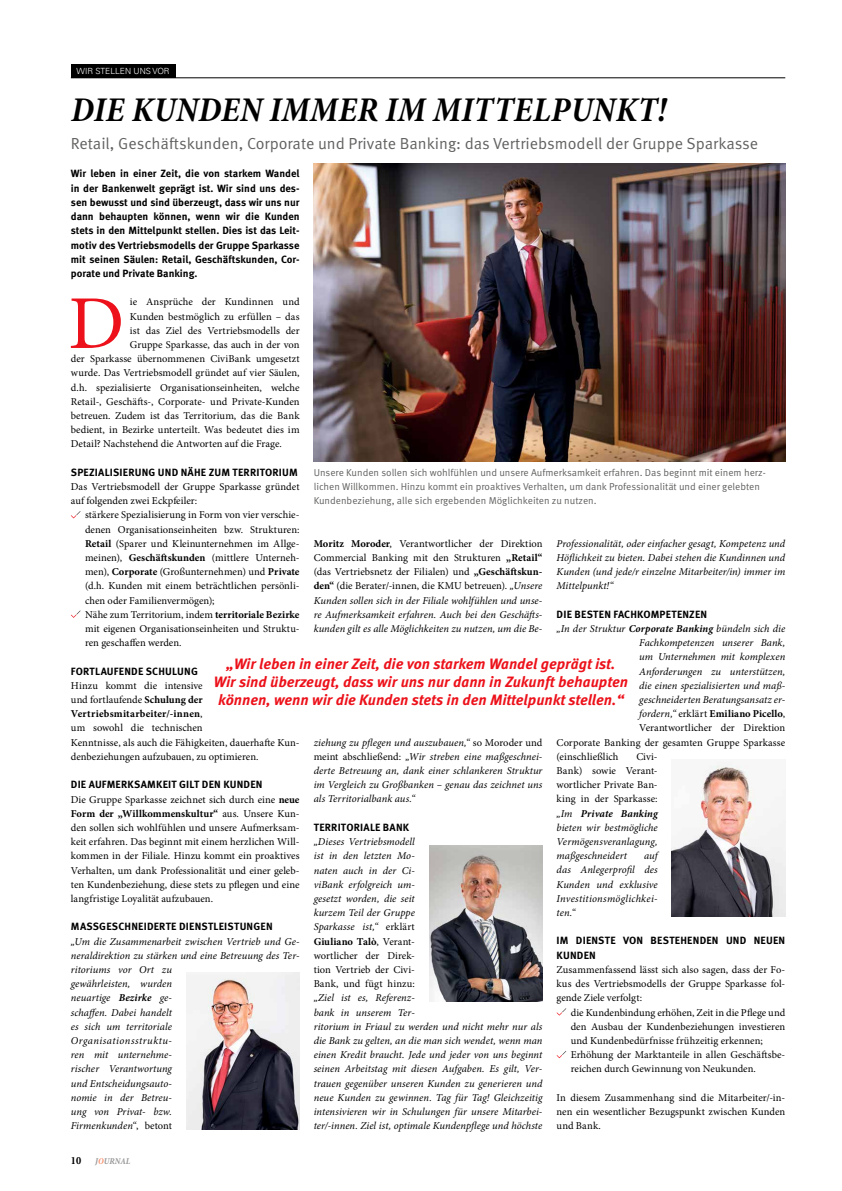
<style>
.page{position:relative;width:842px;height:1191px;background:#fff}
.page>*{position:absolute;margin:0;border:0;box-sizing:border-box;transform-origin:0 0}
.t1{font:76px "Minion Pro";color:#ec111a}
.t2{font:italic 700 condensed 35px "Minion Pro";letter-spacing:.01em;color:#000}
.t3{font:16px "Meta Pro";color:#626160}
.t4{font:italic 700 15px/18px "Meta Pro";color:#ec111a;text-align:center}
.t5{font:700 condensed 11px "Minion Pro";color:#000}
.t6{font:10.5px/14.2px "Minion Pro";color:#000;text-align:justify}
.t7{font:italic 10.5px/14.2px "Minion Pro";letter-spacing:.005em;color:#000;text-align:justify}
.t8{font:700 10.5px/14.2px "Meta Pro";letter-spacing:.015em;color:#000}
.t9{font:700 10.5px "Minion Pro";letter-spacing:.01em;color:#000}
.t10{font:10px/14.2px "Meta Pro";color:#626160}
.t11{font:italic 700 condensed 9px "Minion Pro";color:#989898}
.t12{font:300 8.5px "Univers";color:#fff}
.s1{font-weight:700}
.s2{font-style:normal}
.s3{font-weight:400;font-style:italic}
.s4{font-weight:400}
.s5{font-weight:700;font-style:normal}
.s6{font-style:italic}
.s7{font-weight:700;font-style:italic}
.s8{color:#f89475}
</style>
<div class="page">
<svg style="left:557px;top:1008px;width:9px;height:7px"></svg>
<svg style="left:557px;top:1051px;width:9px;height:7px"></svg>
<hr style="left:71px;top:78px;width:714px;height:1px;background:#000">
<div style="left:71px;top:64px;width:104px;height:14px;background:#000"></div>
<svg style="left:71px;top:511px;width:10px;height:7px"></svg>
<svg style="left:71px;top:610px;width:10px;height:8px"></svg>
<img style="left:186px;top:973px;width:114px;height:156px">
<img style="left:429px;top:845px;width:113px;height:156px">
<img style="left:672px;top:765px;width:113px;height:151px">
<img style="left:313px;top:163px;width:472px;height:298px">
<p class="t12" style="left:77px;top:66px;width:95px">WIR STELLEN UNS VOR</p>
<h2 class="t2" style="left:71px;top:85px;width:597px">DIE KUNDEN IMMER IM MITTELPUNKT!</h2>
<h3 class="t3" style="left:71px;top:133px;width:689px">Retail, Geschäftskunden, Corporate und Private Banking: das Vertriebsmodell der Gruppe Sparkasse</h3>
<p class="t8" style="left:71px;top:167px;width:230px;text-align:justify">Wir leben in einer Zeit, die von starkem Wandel in der Bankenwelt geprägt ist. Wir sind uns des&shy;sen bewusst und sind überzeugt, dass wir uns nur dann behaupten können, wenn wir die Kunden stets in den Mittelpunkt stellen. Dies ist das Leit&shy;motiv des Vertriebsmodells der Gruppe Sparkasse mit seinen Säulen: Retail, Geschäftskunden, Cor&shy;porate und Private Banking.</p>
<h1 class="t1" style="left:68px;top:273px;width:57px">D</h1>
<p class="t6" style="left:130px;top:295px;width:171px">ie Ansprüche der Kundinnen und</p>
<p class="t6" style="left:130px;top:309px;width:171px">Kunden bestmöglich zu erfüllen – das</p>
<p class="t6" style="left:130px;top:323px;width:171px">ist das Ziel des Vertriebsmodells der</p>
<p class="t6" style="left:130px;top:337px;width:171px">Gruppe Sparkasse, das auch in der von</p>
<p class="t6" style="left:71px;top:352px;width:230px">der Sparkasse übernommenen CiviBank umgesetzt</p>
<p class="t6" style="left:71px;top:366px;width:230px">wurde. Das Vertriebsmodell gründet auf vier Säulen,</p>
<p class="t6" style="left:71px;top:380px;width:230px">d.h. spezialisierte Organisationseinheiten, welche</p>
<p class="t6" style="left:71px;top:394px;width:230px">Retail-, Geschäfts-, Corporate- und Private-Kunden</p>
<p class="t6" style="left:71px;top:408px;width:230px">betreuen. Zudem ist das Territorium, das die Bank</p>
<p class="t6" style="left:71px;top:423px;width:230px">bedient, in Bezirke unterteilt. Was bedeutet dies im</p>
<p class="t6" style="left:71px;top:437px;width:213px">Detail? Nachstehend die Antworten auf die Frage.</p>
<p class="t8" style="left:71px;top:465px;width:228px">SPEZIALISIERUNG UND NÄHE ZUM TERRITORIUM</p>
<p class="t6" style="left:71px;top:479px;width:230px">Das Vertriebsmodell der Gruppe Sparkasse gründet auf folgenden zwei Eckpfeiler:</p>
<p class="t6" style="left:85px;top:508px;width:216px;text-align:left">stärkere Spezialisierung in Form von vier verschie&shy;denen Organisationseinheiten bzw. Strukturen:<br><span class="s1">Retail</span> (Sparer und Kleinunternehmen im Allge&shy;meinen), <span class="s1">Geschäftskunden</span> (mittlere Unterneh&shy;men), <span class="s1">Corporate</span> (Großunternehmen) und <span class="s1">Private </span>(d.h. Kunden mit einem beträchtlichen persönli&shy;chen oder Familienvermögen);<br>Nähe zum Territorium, indem <span class="s1">territoriale Bezirke </span>mit eigenen Organisationseinheiten und Struktu&shy;ren geschaffen werden.</p>
<p class="t8" style="left:71px;top:664px;width:129px">FORTLAUFENDE SCHULUNG</p>
<p class="t6" style="left:71px;top:678px;width:230px;text-align:left">Hinzu kommt die intensive<br>und fortlaufende <span class="s1">Schulung der Vertriebsmitarbeiter/-innen</span>,<br>um sowohl die technischen<br>Kenntnisse, als auch die Fähigkeiten, dauerhafte Kun&shy;denbeziehungen aufzubauen, zu optimieren.</p>
<p class="t8" style="left:71px;top:778px;width:193px">DIE AUFMERKSAMKEIT GILT DEN KUNDEN</p>
<p class="t6" style="left:71px;top:792px;width:230px">Die Gruppe Sparkasse zeichnet sich durch eine <span class="s1">neue Form der „Willkommenskultur“</span> aus. Unsere Kun&shy;den sollen sich wohlfühlen und unsere Aufmerksam&shy;keit erfahren. Das beginnt mit einem herzlichen Will&shy;kommen in der Filiale. Hinzu kommt ein proaktives Verhalten, um dank Professionalität und einer geleb&shy;ten Kundenbeziehung, diese stets zu pflegen und eine langfristige Loyalität aufzubauen.</p>
<p class="t8" style="left:71px;top:920px;width:203px">MASSGESCHNEIDERTE DIENSTLEISTUNGEN</p>
<p class="t7" style="left:71px;top:934px;width:230px;text-align:left">„Um die Zusammenarbeit zwischen Vertrieb und Ge&shy;neraldirektion zu stärken und eine Betreuung des Ter&shy;ritoriums vor Ort zu<br>gewährleisten, wurden<br>neuartige <span class="s1">Bezirke</span> ge-<br>schaffen. Dabei handelt<br>es sich um territoriale<br>Organisationsstruktu-<br>ren mit unternehme-<br>rischer Verantwortung<br>und Entscheidungsauto-<br>nomie in der Betreu-<br>ung von Privat- bzw.<br>Firmenkunden“<span class="s2">, betont</span></p>
<p class="t10" style="left:314px;top:465px;width:453px">Unsere Kunden sollen sich wohlfühlen und unsere Aufmerksamkeit erfahren. Das beginnt mit einem herz&shy;lichen Willkommen. Hinzu kommt ein proaktives Verhalten, um dank Professionalität und einer gelebten<br>Kundenbeziehung, alle sich ergebenden Möglichkeiten zu nutzen.</p>
<p class="t7" style="left:557px;top:536px;width:230px">Professionalität, oder einfacher gesagt, Kompetenz und Höflichkeit zu bieten. Dabei stehen die Kundinnen und Kunden (und jede/r einzelne Mitarbeiter/in) immer im Mittelpunkt!“</p>
<p class="t8" style="left:557px;top:607px;width:152px">DIE BESTEN FACHKOMPETENZEN</p>
<p class="t7" style="left:557px;top:621px;width:230px">„In der Struktur <span class="s1">Corporate Banking</span> bündeln sich die</p>
<p class="t7" style="left:639px;top:635px;width:147px">Fachkompetenzen unserer Bank,</p>
<p class="t7" style="left:639px;top:650px;width:147px">um Unternehmen mit komplexen</p>
<p class="t7" style="left:639px;top:664px;width:147px">Anforderungen zu unterstützen,</p>
<p class="t7" style="left:639px;top:678px;width:147px">die einen spezialisierten und maß-</p>
<p class="t7" style="left:639px;top:692px;width:147px">geschneiderten Beratungsansatz er-</p>
<p class="t9" style="left:639px;top:706px;width:147px"><span class="s3">fordern,“</span> <span class="s4">erklärt</span> Emiliano Picello<span class="s4">,</span></p>
<p class="t6" style="left:639px;top:721px;width:147px">Verantwortlicher der Direktion</p>
<p class="t6" style="left:557px;top:735px;width:230px">Corporate Banking der gesamten Gruppe Sparkasse</p>
<p class="t6" style="left:557px;top:749px;width:63px">(einschließlich</p>
<p class="t7" style="left:314px;top:536px;width:230px"><span class="s5">Moritz Moroder</span><span class="s2">, Verantwortlicher der Direktion Commercial Banking mit den Strukturen</span> <span class="s5">„Retail“ </span><span class="s2">(das Vertriebsnetz der Filialen) und</span> <span class="s5">„Geschäftskun&shy;den“</span> <span class="s2">(die Berater/-innen, die KMU betreuen).</span> „Unsere Kunden sollen sich in der Filiale wohlfühlen und unse&shy;re Aufmerksamkeit erfahren. Auch bei den Geschäfts&shy;kunden gilt es alle Möglichkeiten zu nutzen, um die Be-</p>
<h3 class="t4" style="left:214px;top:655px;width:416px">„Wir leben in einer Zeit, die von starkem Wandel geprägt ist.<br>Wir sind überzeugt, dass wir uns nur dann in Zukunft behaupten können, wenn wir die Kunden stets in den Mittelpunkt stellen.“</h3>
<p class="t7" style="left:314px;top:735px;width:230px">ziehung zu pflegen und auszubauen,“ <span class="s2">so Moroder und meint abschließend:</span> „Wir streben eine maßgeschnei&shy;derte Betreuung an, dank einer schlankeren Struktur im Vergleich zu Großbanken – genau das zeichnet uns als Territorialbank aus.“</p>
<p class="t8" style="left:314px;top:820px;width:97px">TERRITORIALE BANK</p>
<p class="t7" style="left:314px;top:834px;width:103px">„Dieses Vertriebsmodell ist in den letzten Mo&shy;naten auch in der Ci&shy;viBank erfolgreich um&shy;gesetzt worden, die seit kurzem Teil der Gruppe Sparkasse ist,“ <span class="s2">erklärt </span><span class="s5">Giuliano Talò</span><span class="s2">, Verant&shy;wortlicher der Direk&shy;tion Vertrieb der Civi-Bank, und fügt hinzu:</span></p>
<p class="t7" style="left:314px;top:990px;width:230px;text-align:left">„Ziel ist es, Referenz-<br>bank in unserem Ter-<br>ritorium in Friaul zu werden und nicht mehr nur als die Bank zu gelten, an die man sich wendet, wenn man einen Kredit braucht. Jede und jeder von uns beginnt seinen Arbeitstag mit diesen Aufgaben. Es gilt, Ver&shy;trauen gegenüber unseren Kunden zu generieren und neue Kunden zu gewinnen. Tag für Tag! Gleichzeitig intensivieren wir in Schulungen für unsere Mitarbei&shy;ter/-innen. Ziel ist, optimale Kundenpflege und höchste</p>
<p class="t6" style="left:557px;top:749px;width:103px;text-indent:80px">Civi-Bank) sowie Verant&shy;wortlicher Private Ban&shy;king in der Sparkasse: <span class="s6">„Im</span> <span class="s7">Private Banking </span><span class="s6">bieten wir bestmögliche Vermögensveranlagung, maßgeschneidert</span></p>
<p class="t7" style="left:557px;top:848px;width:103px;text-indent:88px">auf das Anlegerprofil des Kunden und exklusive Investitionsmöglichkei&shy;ten.“</p>
<p class="t8" style="left:557px;top:934px;width:230px">IM DIENSTE VON BESTEHENDEN UND NEUEN<br>KUNDEN</p>
<p class="t6" style="left:557px;top:962px;width:230px">Zusammenfassend lässt sich also sagen, dass der Fo&shy;kus des Vertriebsmodells der Gruppe Sparkasse fol&shy;gende Ziele verfolgt:</p>
<p class="t6" style="left:571px;top:1005px;width:216px;text-align:left">die Kundenbindung erhöhen, Zeit in die Pflege und den Ausbau der Kundenbeziehungen investieren und Kundenbedürfnisse frühzeitig erkennen; Erhöhung der Marktanteile in allen Geschäftsbe&shy;reichen durch Gewinnung von Neukunden.</p>
<p class="t6" style="left:557px;top:1090px;width:230px">In diesem Zusammenhang sind die Mitarbeiter/-in&shy;nen ein wesentlicher Bezugspunkt zwischen Kunden und Bank.</p>
<p class="t5" style="left:71px;top:1153px;width:12px">10</p>
<p class="t11" style="left:95px;top:1154px;width:37px">J<span class="s8">O</span>URNAL</p>
</div>
